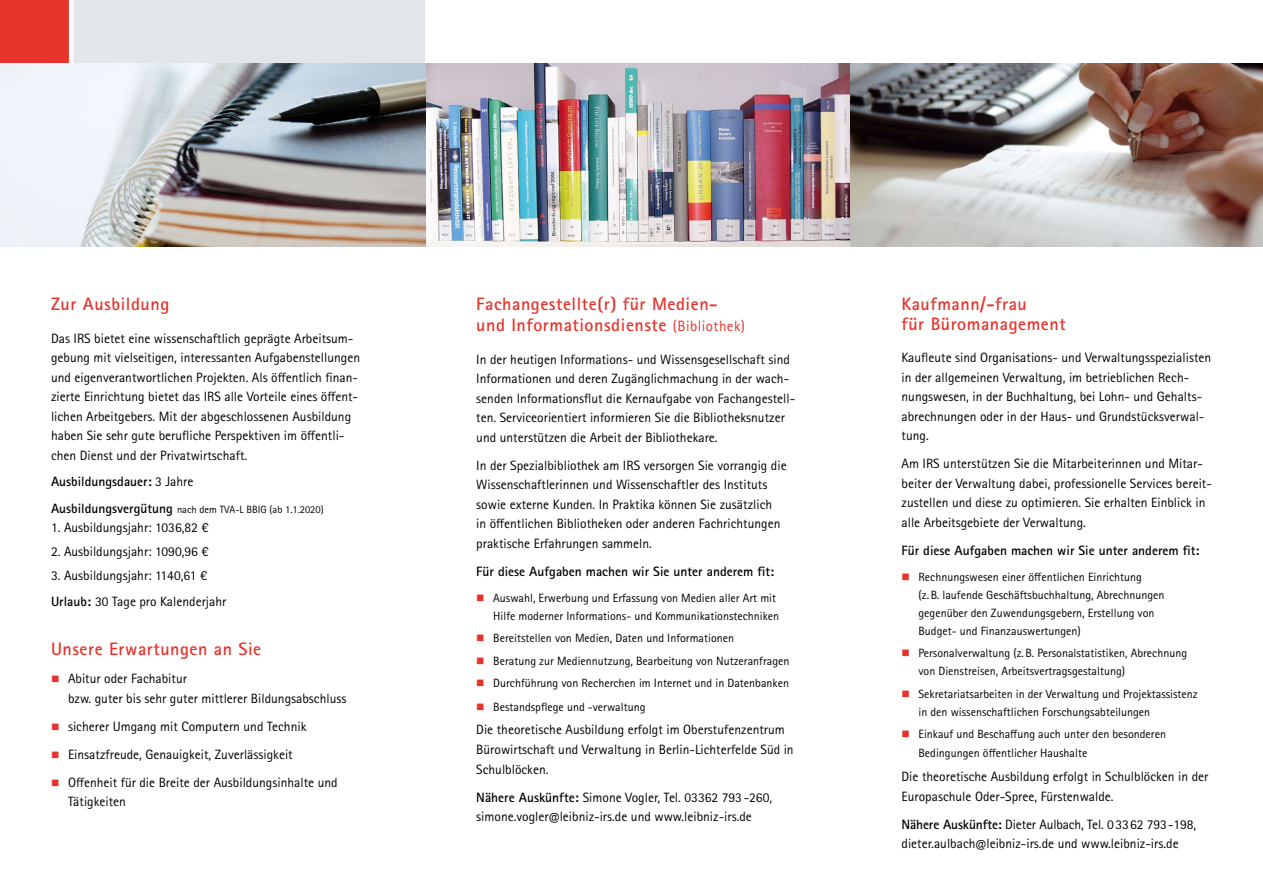
<style>
.page{position:relative;width:1263px;height:893px;background:#fff}
.page>*{position:absolute;margin:0;border:0;box-sizing:border-box;transform-origin:0 0}
.t1{font:700 18px/21px "Rotis Sans Serif Std";letter-spacing:.03em;color:#e7332c}
.t2{font:13.5px/19.5px "Rotis Sans Serif Std";color:#000}
.t3{font:700 13.5px "Rotis Sans Serif Std";color:#000}
.t4{font:12px/18px "Rotis Sans Serif Std";color:#000}
.t5{font:10.5px "Rotis Sans Serif Std";color:#000}
.s1{font-weight:400}
.s2{font-weight:700;font-size:13.5px}
.s3{font-weight:700}
.s4{font-weight:400;font-size:15px}
</style>
<div class="page">
<div style="left:0;top:0;width:72px;height:131px;background:#e7332c"></div>
<div style="left:72px;top:0;width:353px;height:129px;background:#e2e6e8"></div>
<hr style="left:69px;top:0;width:4px;height:127px;background:#fff">
<img style="left:425px;top:64px;width:838px;height:183px">
<img style="left:0;top:64px;width:425px;height:183px">
<h1 class="t1" style="left:51px;top:293px;width:120px">Zur Ausbildung</h1>
<p class="t2" style="left:51px;top:328px;width:311px">Das IRS bietet eine wissenschaftlich geprägte Arbeitsum&shy;gebung mit vielseitigen, interessanten Aufgabenstellungen und eigenverantwortlichen Projekten. Als öffentlich finan&shy;zierte Einrichtung bietet das IRS alle Vorteile eines öffent&shy;lichen Arbeitgebers. Mit der abgeschlossenen Ausbildung haben Sie sehr gute berufliche Perspektiven im öffentli&shy;chen Dienst und der Privatwirtschaft.</p>
<p class="t3" style="left:51px;top:473px;width:144px">Ausbildungsdauer: <span class="s1">3 Jahre</span></p>
<p class="t5" style="left:51px;top:503px;width:274px"><span class="s2">Ausbildungsvergütung</span> nach dem TVA-L BBIG (ab 1.1.2020)</p>
<p class="t2" style="left:51px;top:518px;width:159px">1. Ausbildungsjahr: 1036,82 €</p>
<p class="t2" style="left:51px;top:542px;width:159px">2. Ausbildungsjahr: 1090,96 €</p>
<p class="t2" style="left:51px;top:562px;width:177px;line-height:26.5px">3. Ausbildungsjahr: 1140,61 €<br><span class="s3">Urlaub:</span> 30 Tage pro Kalenderjahr</p>
<h1 class="t1" style="left:51px;top:639px;width:212px">Unsere Erwartungen an Sie</h1>
<p class="t2" style="left:68px;top:669px;width:280px">Abitur oder Fachabitur<br>bzw. guter bis sehr guter mittlerer Bildungsabschluss</p>
<p class="t2" style="left:68px;top:712px;width:271px;line-height:28px">sicherer Umgang mit Computern und Technik<br>Einsatzfreude, Genauigkeit, Zuverlässigkeit<br>Offenheit für die Breite der Ausbildungsinhalte und</p>
<p class="t2" style="left:68px;top:792px;width:59px">Tätigkeiten</p>
<h1 class="t1" style="left:476px;top:293px;width:270px">Fachangestellte(r) für Medien&shy;und Informationsdienste <span class="s4">(Bibliothek)</span></h1>
<p class="t2" style="left:476px;top:349px;width:320px">In der heutigen Informations- und Wissensgesellschaft sind Informationen und deren Zugänglichmachung in der wach&shy;senden Informationsflut die Kernaufgabe von Fachangestell&shy;ten. Serviceorientiert informieren Sie die Bibliotheksnutzer und unterstützen die Arbeit der Bibliothekare.</p>
<p class="t2" style="left:476px;top:455px;width:312px">In der Spezialbibliothek am IRS versorgen Sie vorrangig die Wissenschaftlerinnen und Wissenschaftler des Instituts sowie externe Kunden. In Praktika können Sie zusätzlich<br>in öffentlichen Bibliotheken oder anderen Fachrichtungen praktische Erfahrungen sammeln.</p>
<p class="t3" style="left:476px;top:562px;width:299px">Für diese Aufgaben machen wir Sie unter anderem fit:</p>
<p class="t4" style="left:493px;top:589px;width:287px">Auswahl, Erwerbung und Erfassung von Medien aller Art mit<br>Hilfe moderner Informations- und Kommunikationstechniken</p>
<p class="t4" style="left:493px;top:627px;width:298px;line-height:22.2px">Bereitstellen von Medien, Daten und Informationen<br>Beratung zur Mediennutzung, Bearbeitung von Nutzeranfragen<br>Durchführung von Recherchen im Internet und in Datenbanken</p>
<p class="t4" style="left:493px;top:698px;width:154px">Bestandspflege und -verwaltung</p>
<p class="t2" style="left:476px;top:720px;width:319px">Die theoretische Ausbildung erfolgt im Oberstufenzentrum<br>Bürowirtschaft und Verwaltung in Berlin-Lichterfelde Süd in<br>Schulblöcken.</p>
<p class="t2" style="left:476px;top:787px;width:297px"><span class="s3">Nähere Auskünfte:</span> Simone Vogler, Tel. 03362 793 -260, simone.vogler@leibniz-irs.de und www.leibniz-irs.de</p>
<h1 class="t1" style="left:901px;top:294px;width:166px;line-height:19.5px">Kaufmann/-frau<br>für Büromanagement</h1>
<p class="t2" style="left:901px;top:348px;width:311px">Kaufleute sind Organisations- und Verwaltungsspezialisten in der allgemeinen Verwaltung, im betrieblichen Rech&shy;nungswesen, in der Buchhaltung, bei Lohn- und Gehalts&shy;abrechnungen oder in der Haus- und Grundstücksverwal&shy;tung.</p>
<p class="t2" style="left:901px;top:454px;width:312px">Am IRS unterstützen Sie die Mitarbeiterinnen und Mitar&shy;beiter der Verwaltung dabei, professionelle Services bereit&shy;zustellen und diese zu optimieren. Sie erhalten Einblick in alle Arbeitsgebiete der Verwaltung.</p>
<p class="t3" style="left:901px;top:541px;width:299px">Für diese Aufgaben machen wir Sie unter anderem fit:</p>
<p class="t4" style="left:918px;top:568px;width:247px">Rechnungswesen einer öffentlichen Einrichtung (z.B. laufende Geschäftsbuchhaltung, Abrechnungen gegenüber den Zuwendungsgebern, Erstellung von Budget- und Finanzauswertungen)</p>
<p class="t4" style="left:918px;top:644px;width:270px">Personalverwaltung (z.B. Personalstatistiken, Abrechnung von Dienstreisen, Arbeitsvertragsgestaltung)</p>
<p class="t4" style="left:918px;top:685px;width:281px">Sekretariatsarbeiten in der Verwaltung und Projektassistenz in den wissenschaftlichen Forschungsabteilungen</p>
<p class="t4" style="left:918px;top:724px;width:249px;line-height:19.5px">Einkauf und Beschaffung auch unter den besonderen<br>Bedingungen öffentlicher Haushalte</p>
<p class="t2" style="left:901px;top:767px;width:308px">Die theoretische Ausbildung erfolgt in Schulblöcken in der<br>Europaschule Oder-Spree, Fürstenwalde.</p>
<p class="t2" style="left:901px;top:814px;width:296px"><span class="s3">Nähere Auskünfte:</span> Dieter Aulbach, Tel. 03362 793-198, dieter.aulbach@leibniz-irs.de und www.leibniz-irs.de</p>
</div>
